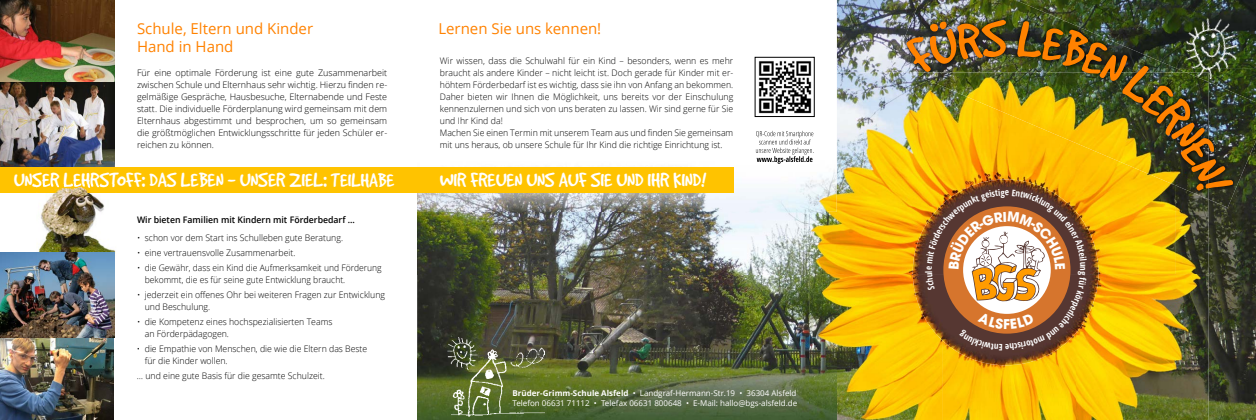
<style>
.page{position:relative;width:1256px;height:420px;background:#fff}
.page>*{position:absolute;margin:0;border:0;box-sizing:border-box;transform-origin:0 0}
.t1{font:22.5px "Good Dog";color:#fff}
.t2{font:15px/18px "Open Sans";color:#ff8200}
.t3{font:300 9px/12px "Open Sans";color:#000}
.t4{font:600 9px "Open Sans";color:#000}
.t5{font:700 condensed 9px "Open Sans";color:#fff}
.t6{font:8px/10px "Open Sans";color:#fff}
.s1{font-size:21.6px}
.s2{font-weight:700}
</style>
<div class="page">
<img style="left:0;top:0;width:114px;height:167px">
<img style="left:0;top:337px;width:114px;height:83px">
<img style="left:1208px;top:274px;width:48px;height:146px">
<img style="left:417px;top:274px;width:393px;height:84px">
<img style="left:837px;top:0;width:56px;height:72px">
<img style="left:1186px;top:0;width:70px;height:34px">
<img style="left:1251px;top:34px;width:5px;height:34px">
<img style="left:1251px;top:68px;width:5px;height:14px">
<img style="left:1235px;top:207px;width:21px;height:67px">
<img style="left:417px;top:212px;width:393px;height:62px">
<img style="left:417px;top:0;width:420px;height:212px">
<img style="left:810px;top:274px;width:132px;height:146px">
<img style="left:1076px;top:350px;width:132px;height:70px">
<img style="left:942px;top:365px;width:134px;height:55px">
<img style="left:837px;top:72px;width:67px;height:134px">
<img style="left:810px;top:206px;width:94px;height:68px">
<img style="left:810px;top:72px;width:27px;height:140px">
<img style="left:913px;top:350px;width:185px;height:15px">
<img style="left:893px;top:0;width:293px;height:72px">
<img style="left:1235px;top:82px;width:21px;height:125px">
<div style="left:412px;top:167px;width:321px;height:26px;background:#ffc300"></div>
<img style="left:417px;top:358px;width:419px;height:62px">
<img style="left:452px;top:338px;width:93px;height:78px">
<img style="left:445px;top:337px;width:34px;height:36px">
<img style="left:1170px;top:10px;width:81px;height:84px">
<img style="left:757px;top:59px;width:55px;height:56px">
<div style="left:755px;top:57px;width:59px;height:60px;border:1px solid #000"></div>
<img style="left:756px;top:131px;width:54px;height:7px">
<img style="left:759px;top:139px;width:51px;height:5px">
<img style="left:756px;top:147px;width:54px;height:7px">
<img style="left:757px;top:156px;width:53px;height:8px">
<svg style="left:810px;top:131px;width:4px;height:33px"></svg>
<div style="left:0;top:167px;width:412px;height:26px;background:#ffc300"></div>
<img style="left:36px;top:188px;width:80px;height:71px">
<img style="left:36px;top:184px;width:79px;height:4px">
<img style="left:0;top:252px;width:114px;height:85px">
<img style="left:904px;top:18px;width:331px;height:332px">
<h2 class="t2" style="left:137px;top:19px;width:178px">Schule, Eltern und Kinder<br>Hand in Hand</h2>
<h2 class="t2" style="left:438px;top:19px;width:164px">Lernen Sie uns kennen!</h2>
<p class="t3" style="left:137px;top:67px;width:252px;text-align:justify">Für eine optimale Förderung ist eine gute Zusammenarbeit zwischen Schule und Elternhaus sehr wichtig. Hierzu finden re&shy;gelmäßige Gespräche, Hausbesuche, Elternabende und Feste statt. Die individuelle Förderplanung wird gemeinsam mit dem Elternhaus abgestimmt und besprochen, um so gemeinsam die größtmöglichen Entwicklungsschritte für jeden Schüler er&shy;reichen zu können.</p>
<h1 class="t1" style="left:14px;top:168px;width:382px">UNSER LEHRSTOFF: DAS LEBEN - UNSER ZIEL: <span class="s1">TEILHABE</span></h1>
<p class="t4" style="left:137px;top:213px;width:220px">Wir bieten Familien mit Kindern mit Förderbedarf ...</p>
<p class="t3" style="left:137px;top:231px;width:208px">• schon vor dem Start ins Schulleben gute Beratung.</p>
<p class="t3" style="left:137px;top:246px;width:160px">• eine vertrauensvolle Zusammenarbeit.</p>
<p class="t3" style="left:145px;top:261px;width:238px;text-indent:-8px">• die Gewähr, dass ein Kind die Aufmerksamkeit und Förderung bekommt, die es für seine gute Entwicklung braucht.</p>
<p class="t3" style="left:145px;top:288px;width:242px;text-indent:-8px">• jederzeit ein offenes Ohr bei weiteren Fragen zur Entwicklung und Beschulung.</p>
<p class="t3" style="left:145px;top:315px;width:189px;text-indent:-8px">• die Kompetenz eines hochspezialisierten Teams an Förderpädagogen.</p>
<p class="t3" style="left:145px;top:342px;width:224px;text-indent:-8px">• die Empathie von Menschen, die wie die Eltern das Beste für die Kinder wollen.</p>
<p class="t3" style="left:137px;top:369px;width:189px">… und eine gute Basis für die gesamte Schulzeit.</p>
<p class="t3" style="left:440px;top:54px;width:295px">Wir wissen, dass die Schulwahl für ein Kind – besonders, wenn es mehr braucht als andere Kinder – nicht leicht ist. Doch gerade für Kinder mit er&shy;höhtem Förderbedarf ist es wichtig, dass sie ihn von Anfang an bekommen.<br>Daher bieten wir Ihnen die Möglichkeit, uns bereits vor der Einschulung kennenzulernen und sich von uns beraten zu lassen. Wir sind gerne für Sie und Ihr Kind da!<br>Machen Sie einen Termin mit unserem Team aus und finden Sie gemeinsam mit uns heraus, ob unsere Schule für Ihr Kind die richtige Einrichtung ist.</p>
<h1 class="t1" style="left:440px;top:168px;width:268px">WIR FREUEN UNS AUF SIE UND IHR KIND!</h1>
<p class="t6" style="left:512px;top:387px;width:286px"><span class="s2">Brüder-Grimm-Schule Alsfeld</span> • Landgraf-Hermann-Str.19 • 36304 Alsfeld<br>Telefon 06631 71112 • Telefax 06631 800648 • E-Mail: hallo@bgs-alsfeld.de</p>
<p class="t5" style="left:922px;top:270px;width:6px;rotate:-90deg">e</p>
</div>
